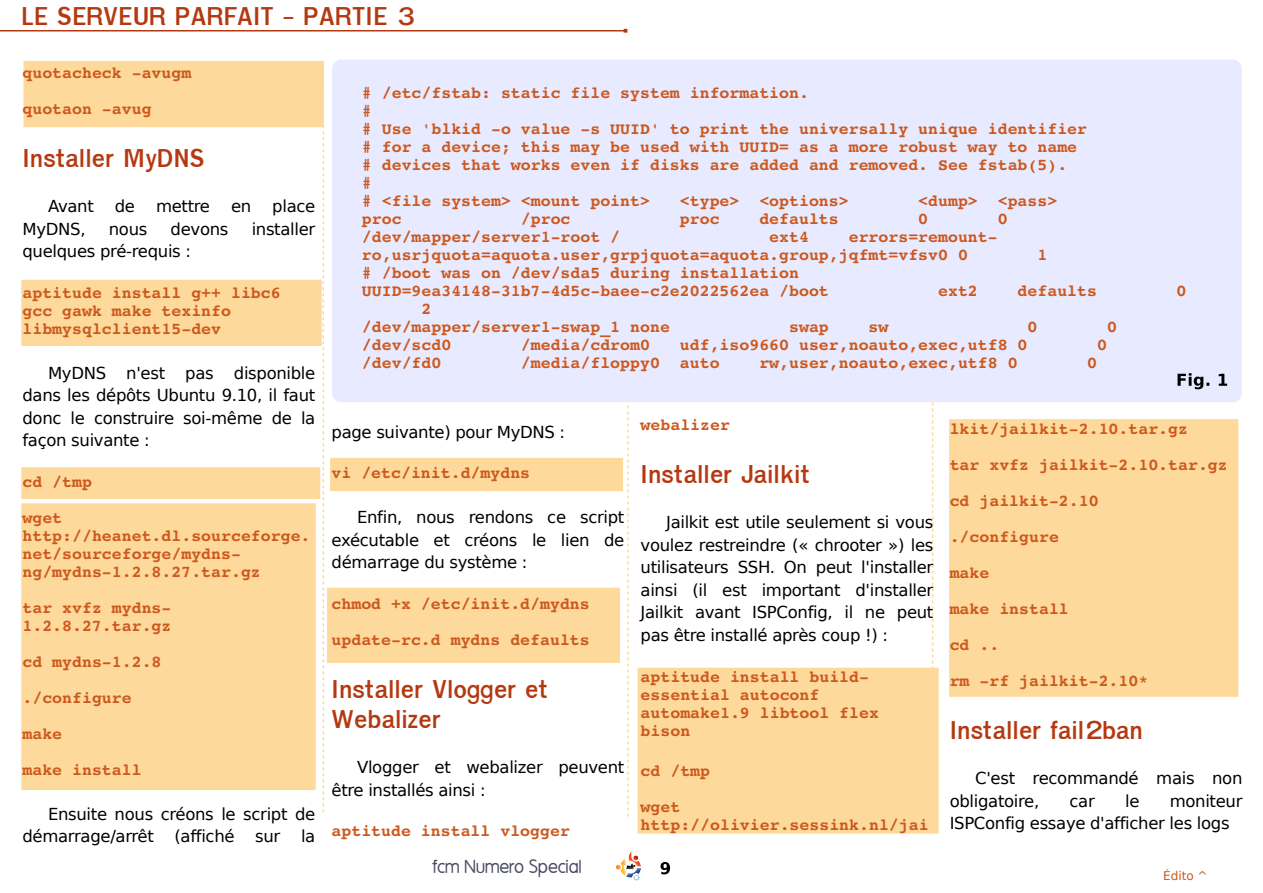
<style>
.page{position:relative;width:1263px;height:893px;background:#fff}
.page>*{position:absolute;margin:0;border:0;box-sizing:border-box;transform-origin:0 0}
.t1{font:700 25.5px/30.6px "Garuda";color:#b53910}
.t2{font:18px "Mg Open Modata";color:#4a4c63}
.t3{font:700 16.5px/18px "Courier 10 Pitch BT";color:#cd581e}
.t4{font:16.5px/22.5px "DejaVu Sans";letter-spacing:-.02em;color:#000;text-align:justify}
.t5{font:12px "DejaVu Sans";color:#cd581e}
</style>
<div class="page">
<svg style="left:323px;top:127px;width:1px;height:685px"></svg>
<svg style="left:627px;top:402px;width:2px;height:414px"></svg>
<svg style="left:932px;top:402px;width:1px;height:266px"></svg>
<img style="left:616px;top:851px;width:25px;height:30px">
<svg style="left:660px;top:862px;width:10px;height:12px"></svg>
<hr style="left:0;top:30px;width:625px;height:1px;background:#b53910">
<div style="left:949px;top:419px;width:289px;height:278px;background:#fdd99b"></div>
<div style="left:24px;top:61px;width:300px;height:66px;background:#fdd99b"></div>
<div style="left:637px;top:668px;width:302px;height:165px;background:#fdd99b"></div>
<div style="left:327px;top:588px;width:293px;height:75px;background:#fdd99b"></div>
<div style="left:330px;top:458px;width:293px;height:33px;background:#fdd99b"></div>
<div style="left:21px;top:503px;width:295px;height:287px;background:#fdd99b"></div>
<div style="left:21px;top:467px;width:299px;height:32px;background:#fdd99b"></div>
<div style="left:21px;top:280px;width:301px;height:66px;background:#fdd99b"></div>
<div style="left:332px;top:60px;width:910px;height:342px;background:#e8ebff"></div>
<svg style="left:1177px;top:373px;width:32px;height:16px"></svg>
<svg style="left:1219px;top:374px;width:8px;height:12px"></svg>
<h1 class="t1" style="left:21px;top:1px;width:394px">LE SERVEUR PARFAIT - PARTIE 3</h1>
<p class="t3" style="left:22px;top:56px;width:170px;line-height:36px">quotacheck -avugm quotaon -avug</p>
<h1 class="t1" style="left:22px;top:143px;width:184px">Installer MyDNS</h1>
<p class="t4" style="left:48px;top:195px;width:47px">Avant</p>
<p class="t4" style="left:115px;top:195px;width:22px">de</p>
<p class="t4" style="left:156px;top:195px;width:56px">mettre</p>
<p class="t4" style="left:231px;top:195px;width:22px">en</p>
<p class="t4" style="left:272px;top:195px;width:45px">place</p>
<p class="t4" style="left:22px;top:218px;width:65px">MyDNS,</p>
<p class="t4" style="left:109px;top:218px;width:40px">nous</p>
<p class="t4" style="left:171px;top:218px;width:59px">devons</p>
<p class="t4" style="left:252px;top:218px;width:65px">installer</p>
<p class="t4" style="left:22px;top:240px;width:170px">quelques pré-requis :</p>
<p class="t3" style="left:22px;top:284px;width:260px">aptitude install g++ libc6 gcc gawk make texinfo libmysqlclient15-dev</p>
<p class="t4" style="left:22px;top:362px;width:294px;text-indent:26px">MyDNS n'est pas disponible dans les dépôts Ubuntu 9.10, il faut donc le construire soi-même de la façon suivante :</p>
<p class="t3" style="left:22px;top:464px;width:71px;line-height:36px">cd /tmp wget</p>
<p class="t3" style="left:22px;top:527px;width:290px">http://heanet.dl.sourceforge. net/sourceforge/mydns&shy;ng/mydns-1.2.8.27.tar.gz</p>
<p class="t3" style="left:22px;top:599px;width:150px">tar xvfz mydns-<br>1.2.8.27.tar.gz</p>
<p class="t3" style="left:22px;top:644px;width:141px;line-height:36px">cd mydns-1.2.8 ./configure make<br>make install</p>
<p class="t4" style="left:22px;top:803px;width:294px;text-align:right">Ensuite nous créons le script de démarrage/arrêt (affiché sur la</p>
<p class="t3" style="left:362px;top:84px;width:727px"># /etc/fstab: static file system information.<br>#<br># Use 'blkid -o value -s UUID' to print the universally unique identifier # for a device; this may be used with UUID= as a more robust way to name # devices that works even if disks are added and removed. See fstab(5).<br>#<br># &lt;file system&gt; &lt;mount point&gt;</p>
<p class="t3" style="left:680px;top:192px;width:170px">&lt;type&gt; &lt;options&gt;</p>
<p class="t3" style="left:918px;top:192px;width:141px">&lt;dump&gt; &lt;pass&gt;</p>
<p class="t3" style="left:362px;top:210px;width:41px">proc</p>
<p class="t3" style="left:521px;top:210px;width:51px">/proc</p>
<p class="t3" style="left:680px;top:210px;width:41px">proc</p>
<p class="t3" style="left:759px;top:210px;width:81px">defaults</p>
<p class="t3" style="left:918px;top:210px;width:11px">0</p>
<p class="t3" style="left:998px;top:210px;width:11px">0</p>
<p class="t3" style="left:362px;top:228px;width:260px">/dev/mapper/server1-root /</p>
<p class="t3" style="left:769px;top:228px;width:41px">ext4</p>
<p class="t3" style="left:362px;top:228px;width:637px;text-indent:487px">errors=remount&shy;ro,usrjquota=aquota.user,grpjquota=aquota.group,jqfmt=vfsv0 0</p>
<p class="t3" style="left:1037px;top:246px;width:11px">1</p>
<p class="t3" style="left:362px;top:264px;width:468px"># /boot was on /dev/sda5 during installation<br>UUID=9ea34148-31b7-4d5c-baee-c2e2022562ea /boot</p>
<p class="t3" style="left:938px;top:282px;width:41px">ext2</p>
<p class="t3" style="left:1018px;top:282px;width:81px">defaults</p>
<p class="t3" style="left:1176px;top:282px;width:11px">0</p>
<p class="t3" style="left:362px;top:300px;width:309px;text-indent:60px">2 /dev/mapper/server1-swap_1 none</p>
<p class="t3" style="left:789px;top:318px;width:41px">swap</p>
<p class="t3" style="left:869px;top:318px;width:21px">sw</p>
<p class="t3" style="left:1027px;top:318px;width:11px">0</p>
<p class="t3" style="left:1107px;top:318px;width:11px">0</p>
<p class="t3" style="left:362px;top:336px;width:91px">/dev/scd0</p>
<p class="t3" style="left:521px;top:336px;width:131px">/media/cdrom0</p>
<p class="t3" style="left:680px;top:336px;width:349px">udf,iso9660 user,noauto,exec,utf8 0</p>
<p class="t3" style="left:1097px;top:336px;width:11px">0</p>
<p class="t3" style="left:362px;top:354px;width:81px">/dev/fd0</p>
<p class="t3" style="left:521px;top:354px;width:200px">/media/floppy0 auto</p>
<p class="t3" style="left:759px;top:354px;width:260px">rw,user,noauto,exec,utf8 0</p>
<p class="t3" style="left:1087px;top:354px;width:11px">0</p>
<p class="t4" style="left:332px;top:421px;width:235px">page suivante) pour MyDNS :</p>
<p class="t3" style="left:332px;top:464px;width:200px">vi /etc/init.d/mydns</p>
<p class="t4" style="left:332px;top:506px;width:294px;text-indent:26px">Enfin, nous rendons ce script exécutable et créons le lien de démarrage du système :</p>
<p class="t3" style="left:332px;top:586px;width:260px;line-height:36px">chmod +x /etc/init.d/mydns update-rc.d mydns defaults</p>
<h1 class="t1" style="left:332px;top:673px;width:218px">Installer Vlogger et<br>Webalizer</h1>
<p class="t4" style="left:332px;top:756px;width:294px;text-indent:26px">Vlogger et webalizer peuvent être installés ainsi :</p>
<p class="t3" style="left:332px;top:823px;width:240px">aptitude install vlogger</p>
<p class="t3" style="left:641px;top:417px;width:91px">webalizer</p>
<h1 class="t1" style="left:641px;top:459px;width:171px">Installer Jailkit</h1>
<p class="t4" style="left:641px;top:511px;width:294px;text-indent:26px">Jailkit est utile seulement si vous voulez restreindre (« chrooter ») les utilisateurs SSH. On peut l'installer ainsi (il est important d'installer Jailkit avant ISPConfig, il ne peut pas être installé après coup !) :</p>
<p class="t3" style="left:641px;top:668px;width:240px">aptitude install build&shy;essential autoconf automake1.9 libtool flex bison</p>
<p class="t3" style="left:641px;top:753px;width:71px;line-height:36px">cd /tmp wget</p>
<p class="t3" style="left:641px;top:816px;width:290px">http://olivier.sessink.nl/jai</p>
<p class="t3" style="left:950px;top:412px;width:280px;line-height:36px">lkit/jailkit-2.10.tar.gz<br>tar xvfz jailkit-2.10.tar.gz cd jailkit-2.10<br>./configure<br>make<br>make install<br>cd ..<br>rm -rf jailkit-2.10*</p>
<h1 class="t1" style="left:950px;top:715px;width:195px">Installer fail2ban</h1>
<p class="t4" style="left:950px;top:767px;width:294px;text-indent:26px">C'est recommandé mais non obligatoire,</p>
<p class="t4" style="left:950px;top:790px;width:294px;text-indent:220px">moniteur<br>ISPConfig essaye d'afficher les logs</p>
<p class="t4" style="left:1069px;top:790px;width:27px">car</p>
<p class="t4" style="left:1125px;top:790px;width:16px">le</p>
<p class="t2" style="left:432px;top:857px;width:151px">fcm Numero Special</p>
<p class="t5" style="left:1163px;top:869px;width:46px">Édito ^</p>
</div>
